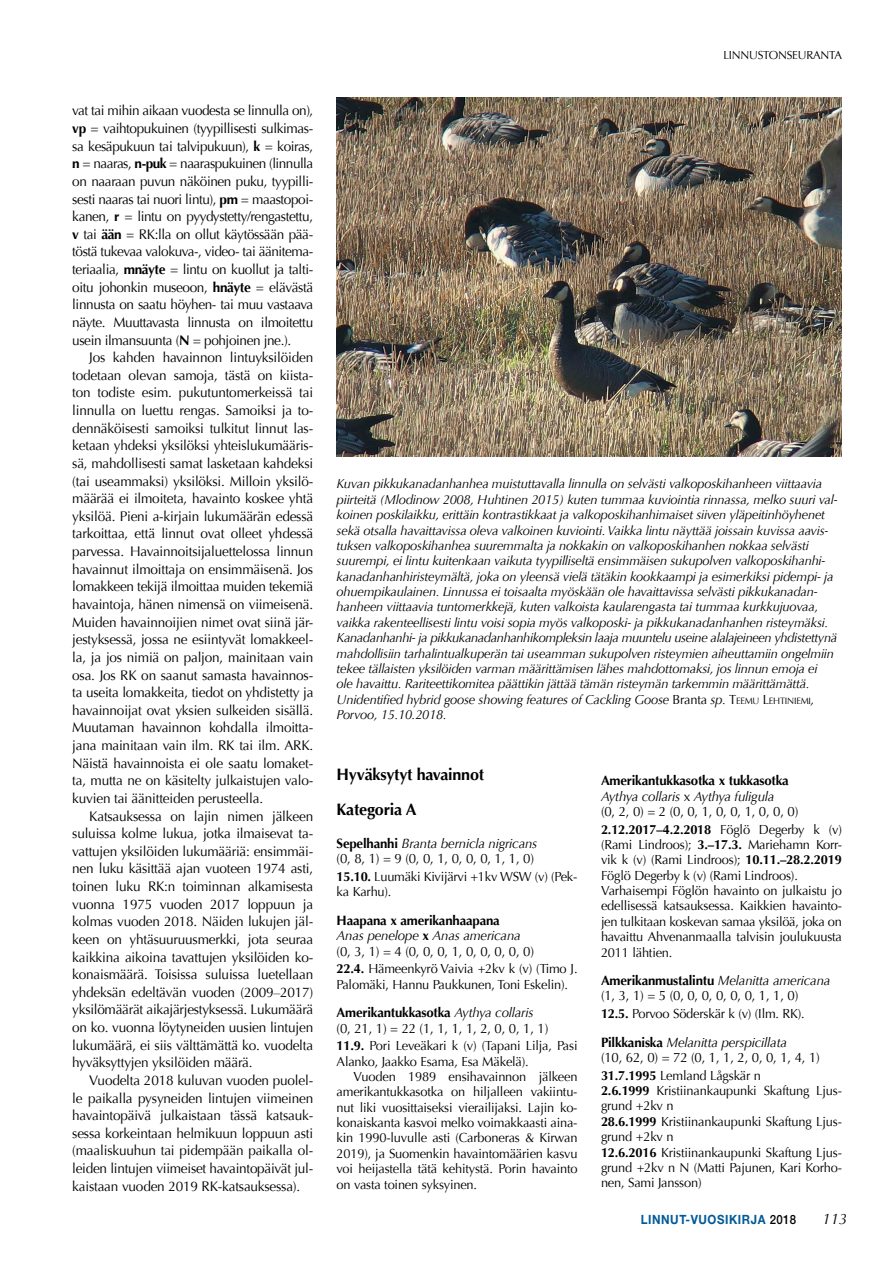
<style>
.page{position:relative;width:893px;height:1263px;background:#fff}
.page>*{position:absolute;margin:0;border:0;box-sizing:border-box;transform-origin:0 0}
.t1{font:700 16.5px/35.2px "Optima";letter-spacing:-.015em;color:#000}
.t2{font:italic 15px "Optima";color:#000}
.t3{font:13.8px/17.7px "Optima";letter-spacing:-.015em;color:#000;text-align:justify}
.t4{font:13.5px/15.5px "Optima";letter-spacing:-.015em;color:#000}
.t5{font:700 13.5px/15.5px "Optima";letter-spacing:-.015em;color:#000}
.t6{font:italic 13.2px/15.5px "Optima";letter-spacing:-.015em;color:#000}
.t7{font:13.2px/15.3px "Optima";letter-spacing:-.015em;color:#000}
.t8{font:700 12.75px "Helvetica Neue";letter-spacing:.05em;color:#005a99;scale:.9 1}
.t9{font:11.7px "Optima";letter-spacing:-.02em;color:#000}
.s1{font-weight:700}
.s2{font-style:normal}
.s3{font-style:normal;font-size:9.15px}
.s4{font-style:italic}
.s5{font-weight:400;font-style:italic}
.s6{font-weight:400}
.s7{font-weight:500;color:#000}
</style>
<div class="page">
<img style="left:337px;top:98px;width:505px;height:358px">
<p class="t3" style="left:72px;top:102px;width:243px">vat tai mihin aikaan vuodesta se linnulla on), <span class="s1">vp</span> = vaihtopukuinen (tyypillisesti sulkimas&shy;sa kesäpukuun tai talvipukuun), <span class="s1">k</span> = koiras, <span class="s1">n</span> = naaras, <span class="s1">n-puk</span> = naaraspukuinen (linnulla on naaraan puvun näköinen puku, tyypilli&shy;sesti naaras tai nuori lintu), <span class="s1">pm</span> = maastopoi&shy;kanen, <span class="s1">r</span> = lintu on pyydystetty/rengastettu, <span class="s1">v</span> tai <span class="s1">ään</span> = RK:lla on ollut käytössään pää&shy;töstä tukevaa valokuva-, video- tai äänitema&shy;teriaalia, <span class="s1">mnäyte</span> = lintu on kuollut ja talti&shy;oitu johonkin museoon, <span class="s1">hnäyte</span> = elävästä linnusta on saatu höyhen- tai muu vastaava näyte. Muuttavasta linnusta on ilmoitettu usein ilmansuunta (<span class="s1">N</span> = pohjoinen jne.).</p>
<p class="t3" style="left:72px;top:349px;width:243px;text-indent:17px">Jos kahden havainnon lintuyksilöiden todetaan olevan samoja, tästä on kiista&shy;ton todiste esim. pukutuntomerkeissä tai linnulla on luettu rengas. Samoiksi ja to&shy;dennäköisesti samoiksi tulkitut linnut las&shy;ketaan yhdeksi yksilöksi yhteislukumääris&shy;sä, mahdollisesti samat lasketaan kahdeksi (tai useammaksi) yksilöksi. Milloin yksilö&shy;määrää ei ilmoiteta, havainto koskee yhtä yksilöä. Pieni a-kirjain lukumäärän edessä tarkoittaa, että linnut ovat olleet yhdessä parvessa. Havainnoitsijaluettelossa linnun havainnut ilmoittaja on ensimmäisenä. Jos lomakkeen tekijä ilmoittaa muiden tekemiä havaintoja, hänen nimensä on viimeisenä.<br>Muiden havainnoijien nimet ovat siinä jär&shy;jestyksessä, jossa ne esiintyvät lomakkeel&shy;la, ja jos nimiä on paljon, mainitaan vain osa. Jos RK on saanut samasta havainnos&shy;ta useita lomakkeita, tiedot on yhdistetty ja havainnoijat ovat yksien sulkeiden sisällä.<br>Muutaman havainnon kohdalla ilmoitta&shy;jana mainitaan vain ilm. RK tai ilm. ARK.<br>Näistä havainnoista ei ole saatu lomaket&shy;ta, mutta ne on käsitelty julkaistujen valo&shy;kuvien tai äänitteiden perusteella.</p>
<p class="t3" style="left:72px;top:807px;width:243px;text-indent:17px">Katsauksessa on lajin nimen jälkeen suluissa kolme lukua, jotka ilmaisevat ta&shy;vattujen yksilöiden lukumääriä: ensimmäi&shy;nen luku käsittää ajan vuoteen 1974 asti, toinen luku RK:n toiminnan alkamisesta vuonna 1975 vuoden 2017 loppuun ja kolmas vuoden 2018. Näiden lukujen jäl&shy;keen on yhtäsuuruusmerkki, jota seuraa kaikkina aikoina tavattujen yksilöiden ko&shy;konaismäärä. Toisissa suluissa luetellaan yhdeksän edeltävän vuoden (2009–2017) yksilömäärät aikajärjestyksessä. Lukumäärä on ko. vuonna löytyneiden uusien lintujen lukumäärä, ei siis välttämättä ko. vuodelta hyväksyttyjen yksilöiden määrä.</p>
<p class="t3" style="left:72px;top:1071px;width:242px;text-indent:17px">Vuodelta 2018 kuluvan vuoden puolel&shy;le paikalla pysyneiden lintujen viimeinen havaintopäivä julkaistaan tässä katsauk&shy;sessa korkeintaan helmikuun loppuun asti (maaliskuuhun tai pidempään paikalla ol&shy;leiden lintujen viimeiset havaintopäivät jul&shy;kaistaan vuoden 2019 RK-katsauksessa).</p>
<p class="t9" style="left:723px;top:49px;width:120px">LINNUSTONSEURANTA</p>
<p class="t6" style="left:337px;top:476px;width:502px">Kuvan pikkukanadanhanhea muistuttavalla linnulla on selvästi valkoposkihanheen viittaavia piirteitä (Mlodinow 2008, Huhtinen 2015) kuten tummaa kuviointia rinnassa, melko suuri val&shy;koinen poskilaikku, erittäin kontrastikkaat ja valkoposkihanhimaiset siiven yläpeitinhöyhenet sekä otsalla havaittavissa oleva valkoinen kuviointi. Vaikka lintu näyttää joissain kuvissa aavis&shy;tuksen valkoposkihanhea suuremmalta ja nokkakin on valkoposkihanhen nokkaa selvästi suurempi, ei lintu kuitenkaan vaikuta tyypilliseltä ensimmäisen sukupolven valkoposkihanhi&shy;kanadanhanhiristeymältä, joka on yleensä vielä tätäkin kookkaampi ja esimerkiksi pidempi- ja ohuempikaulainen. Linnussa ei toisaalta myöskään ole havaittavissa selvästi pikkukanadan&shy;hanheen viittaavia tuntomerkkejä, kuten valkoista kaularengasta tai tummaa kurkkujuovaa, vaikka rakenteellisesti lintu voisi sopia myös valkoposki- ja pikkukanadanhanhen risteymäksi.<br>Kanadanhanhi- ja pikkukanadanhanhikompleksin laaja muuntelu useine alalajeineen yhdistettynä mahdollisiin tarhalintualkuperän tai useamman sukupolven risteymien aiheuttamiin ongelmiin tekee tällaisten yksilöiden varman määrittämisen lähes mahdottomaksi, jos linnun emoja ei<br>ole havaittu. Rariteettikomitea päättikin jättää tämän risteymän tarkemmin määrittämättä.<br>Unidentified hybrid goose showing features of Cackling Goose <span class="s2">Branta</span> sp. <span class="s2">T</span><span class="s3">EEMU</span> <span class="s2">L</span> <span class="s3">EH TINIEMI</span>, Porvoo, 15.10.2018.</p>
<p class="t1" style="left:337px;top:757px;width:149px">Hyväksytyt havainnot<br>Kategoria A</p>
<p class="t4" style="left:337px;top:836px;width:202px"><span class="s1">Sepelhanhi</span> <span class="s4">Branta bernicla nigricans </span>(0, 8, 1) = 9 (0, 0, 1, 0, 0, 0, 1, 1, 0)</p>
<p class="t7" style="left:337px;top:869px;width:242px"><span class="s1">15.10.</span> Luumäki Kivijärvi +1kv WSW (v) (Pek&shy;ka Karhu).</p>
<p class="t4" style="left:337px;top:913px;width:199px"><span class="s1">Haapana x amerikanhaapana<br></span><span class="s4">Anas penelope</span> <span class="s1">x</span> <span class="s4">Anas americana </span>(0, 3, 1) = 4 (0, 0, 0, 1, 0, 0, 0, 0, 0)</p>
<p class="t7" style="left:337px;top:961px;width:242px"><span class="s1">22.4.</span> Hämeenkyrö Vaivia +2kv k (v) (Timo J.<br>Palomäki, Hannu Paukkunen, Toni Eskelin).</p>
<p class="t4" style="left:337px;top:1005px;width:213px"><span class="s1">Amerikantukkasotka</span> <span class="s4">Aythya collaris </span>(0, 21, 1) = 22 (1, 1, 1, 1, 2, 0, 0, 1, 1)</p>
<p class="t7" style="left:337px;top:1038px;width:242px"><span class="s1">11.9.</span> Pori Leveäkari k (v) (Tapani Lilja, Pasi<br>Alanko, Jaakko Esama, Esa Mäkelä).</p>
<p class="t7" style="left:337px;top:1069px;width:242px;text-align:justify;text-indent:17px">Vuoden 1989 ensihavainnon jälkeen amerikantukkasotka on hiljalleen vakiintu&shy;nut liki vuosittaiseksi vierailijaksi. Lajin ko&shy;konaiskanta kasvoi melko voimakkaasti aina&shy;kin 1990-luvulle asti (Carboneras &amp; Kirwan 2019), ja Suomenkin havaintomäärien kasvu voi heijastella tätä kehitystä. Porin havainto on vasta toinen syksyinen.</p>
<p class="t5" style="left:601px;top:773px;width:199px">Amerikantukkasotka x tukkasotka<br><span class="s5">Aythya collaris</span> <span class="s6">x</span> <span class="s5">Aythya fuligula<br></span><span class="s6">(0, 2, 0) = 2 (0, 0, 1, 0, 0, 1, 0, 0, 0)</span></p>
<p class="t7" style="left:601px;top:822px;width:242px"><span class="s1">2.12.2017–4.2.2018</span> Föglö Degerby k (v) (Rami Lindroos); <span class="s1">3.–17.3.</span> Mariehamn Korr&shy;vik k (v) (Rami Lindroos); <span class="s1">10.11.–28.2.2019<br></span>Föglö Degerby k (v) (Rami Lindroos).<br>Varhaisempi Föglön havainto on julkaistu jo edellisessä katsauksessa. Kaikkien havainto&shy;jen tulkitaan koskevan samaa yksilöä, joka on havaittu Ahvenanmaalla talvisin joulukuusta 2011 lähtien.</p>
<p class="t4" style="left:601px;top:973px;width:231px"><span class="s1">Amerikanmustalintu</span> <span class="s4">Melanitta americana </span>(1, 3, 1) = 5 (0, 0, 0, 0, 0, 0, 1, 1, 0)</p>
<p class="t7" style="left:601px;top:1006px;width:205px"><span class="s1">12.5.</span> Porvoo Söderskär k (v) (Ilm. RK).</p>
<p class="t4" style="left:601px;top:1034px;width:220px"><span class="s1">Pilkkaniska</span> <span class="s4">Melanitta perspicillata<br></span>(10, 62, 0) = 72 (0, 1, 1, 2, 0, 0, 1, 4, 1)</p>
<p class="t7" style="left:601px;top:1067px;width:242px"><span class="s1">31.7.1995</span> Lemland Lågskär n<br><span class="s1">2.6.1999</span> Kristiinankaupunki Skaftung Ljus&shy;grund +2kv n<br><span class="s1">28.6.1999</span> Kristiinankaupunki Skaftung Ljus&shy;grund +2kv n<br><span class="s1">12.6.2016</span> Kristiinankaupunki Skaftung Ljus&shy;grund +2kv n N (Matti Pajunen, Kari Korho&shy;nen, Sami Jansson)</p>
<p class="t8" style="left:641px;top:1211px;width:174px">LINNUT-VUOSIKIRJA <span class="s7">2018</span></p>
<p class="t2" style="left:822px;top:1210px;width:27px">113</p>
</div>
